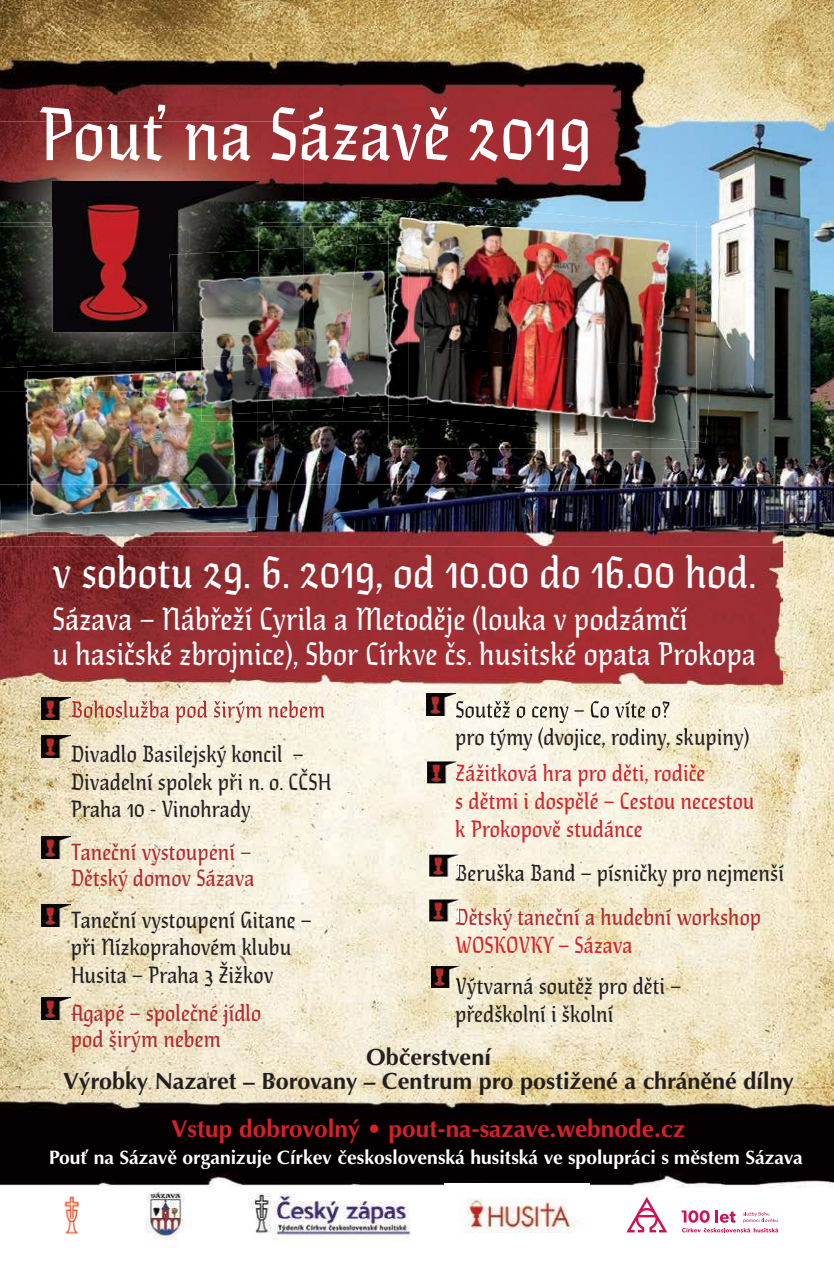
<style>
.page{position:relative;width:834px;height:1283px;background:#fff}
.page>*{position:absolute;margin:0;border:0;box-sizing:border-box;transform-origin:0 0}
.t1{font:78.2px "Eskapade Fraktur";color:#fff}
.t2{font:47.4px "Eskapade Fraktur";color:#fff}
.t3{font:33.6px/34.6px "Eskapade Fraktur";color:#fff}
.t4{font:24.4px/27.6px "Eskapade Fraktur";color:#231f20}
.t5{font:24.4px/25.6px "Eskapade Fraktur";color:#af2a30}
.t6{font:24.4px/27.6px "Eskapade Fraktur";color:#d2232a}
.t7{font:700 24.4px "Optima CE";color:#d32229}
.t8{font:700 23.4px/24.4px "Optima CE";color:#231f20;text-align:center}
.t9{font:700 19.4px "Optima CE";color:#fff}
</style>
<div class="page">
<img style="left:0;top:0;width:834px;height:1217px">
<img style="left:650px;top:53px;width:184px;height:493px">
<img style="left:303px;top:226px;width:54px;height:19px">
<img style="left:278px;top:422px;width:372px;height:62px">
<img style="left:0;top:32px;width:648px;height:190px">
<img style="left:303px;top:222px;width:54px;height:4px">
<img style="left:648px;top:45px;width:14px;height:176px">
<img style="left:0;top:1087px;width:834px;height:75px">
<img style="left:41px;top:735px;width:30px;height:22px">
<img style="left:41px;top:837px;width:29px;height:22px">
<img style="left:41px;top:904px;width:29px;height:22px">
<img style="left:41px;top:997px;width:29px;height:22px">
<img style="left:427px;top:761px;width:29px;height:22px">
<svg style="left:456px;top:764px;width:1px;height:19px"></svg>
<img style="left:429px;top:854px;width:29px;height:22px">
<svg style="left:456px;top:863px;width:2px;height:13px"></svg>
<img style="left:429px;top:899px;width:29px;height:22px">
<svg style="left:456px;top:908px;width:2px;height:13px"></svg>
<img style="left:431px;top:966px;width:29px;height:22px">
<svg style="left:455px;top:977px;width:5px;height:11px"></svg>
<img style="left:0;top:484px;width:783px;height:248px">
<img style="left:240px;top:700px;width:85px;height:23px">
<img style="left:71px;top:700px;width:169px;height:23px">
<img style="left:658px;top:701px;width:11px;height:22px">
<img style="left:456px;top:701px;width:202px;height:22px">
<img style="left:638px;top:727px;width:110px;height:5px">
<img style="left:456px;top:727px;width:182px;height:5px">
<img style="left:41px;top:697px;width:30px;height:22px">
<img style="left:426px;top:694px;width:30px;height:21px">
<img style="left:0;top:122px;width:303px;height:237px">
<img style="left:53px;top:226px;width:137px;height:106px">
<img style="left:190px;top:226px;width:68px;height:24px">
<img style="left:53px;top:181px;width:205px;height:45px">
<img style="left:27px;top:529px;width:231px;height:7px">
<img style="left:258px;top:422px;width:20px;height:95px">
<img style="left:0;top:392px;width:27px;height:139px">
<img style="left:0;top:359px;width:175px;height:33px">
<img style="left:27px;top:392px;width:112px;height:92px">
<img style="left:139px;top:392px;width:119px;height:92px">
<img style="left:27px;top:484px;width:231px;height:45px">
<img style="left:27px;top:371px;width:148px;height:21px">
<img style="left:444px;top:1183px;width:145px;height:50px">
<img style="left:226px;top:1186px;width:188px;height:58px">
<img style="left:131px;top:1187px;width:72px;height:60px">
<img style="left:51px;top:1186px;width:57px;height:48px">
<img style="left:273px;top:412px;width:115px;height:10px">
<img style="left:201px;top:413px;width:72px;height:9px">
<img style="left:303px;top:245px;width:51px;height:28px">
<img style="left:258px;top:248px;width:45px;height:25px">
<img style="left:174px;top:332px;width:27px;height:27px">
<img style="left:170px;top:250px;width:88px;height:82px">
<img style="left:175px;top:357px;width:26px;height:60px">
<img style="left:303px;top:273px;width:39px;height:66px">
<img style="left:273px;top:339px;width:69px;height:73px">
<img style="left:258px;top:273px;width:45px;height:58px">
<img style="left:201px;top:331px;width:102px;height:61px">
<img style="left:201px;top:273px;width:57px;height:59px">
<img style="left:258px;top:392px;width:15px;height:21px">
<img style="left:201px;top:354px;width:71px;height:38px">
<img style="left:201px;top:371px;width:57px;height:45px">
<img style="left:662px;top:221px;width:34px;height:1px">
<img style="left:388px;top:422px;width:308px;height:27px">
<img style="left:388px;top:416px;width:21px;height:6px">
<img style="left:357px;top:222px;width:31px;height:21px">
<img style="left:359px;top:197px;width:276px;height:25px">
<img style="left:342px;top:406px;width:67px;height:10px">
<img style="left:354px;top:243px;width:34px;height:30px">
<img style="left:342px;top:273px;width:46px;height:135px">
<img style="left:696px;top:226px;width:28px;height:216px">
<img style="left:388px;top:226px;width:120px;height:120px">
<img style="left:508px;top:226px;width:123px;height:120px">
<img style="left:631px;top:222px;width:65px;height:219px">
<img style="left:409px;top:346px;width:229px;height:90px">
<img style="left:388px;top:221px;width:260px;height:5px">
<svg style="left:635px;top:221px;width:27px;height:2px"></svg>
<img style="left:388px;top:242px;width:39px;height:163px">
<img style="left:388px;top:273px;width:21px;height:133px">
<svg style="left:626px;top:1197px;width:41px;height:35px"></svg>
<svg style="left:743px;top:1212px;width:34px;height:10px"></svg>
<svg style="left:681px;top:1210px;width:28px;height:12px"></svg>
<svg style="left:715px;top:1210px;width:20px;height:12px"></svg>
<svg style="left:682px;top:1228px;width:96px;height:4px"></svg>
<h1 class="t1" style="left:38px;top:92px;width:555px">Pouť na Sázavě 2019</h1>
<h2 class="t2" style="left:53px;top:546px;width:705px">v sobotu 29. 6. 2019, od 10.00 do 16.00 hod.</h2>
<h3 class="t3" style="left:53px;top:602px;width:705px">Sázava – Nábřeží Cyrila a Metoděje (louka v podzámčí<br>u hasičské zbrojnice), Sbor Církve čs. husitské opata Prokopa</h3>
<p class="t4" style="left:455px;top:723px;width:295px">pro týmy (dvojice, rodiny, skupiny)</p>
<p class="t6" style="left:455px;top:760px;width:300px">Zážitková hra pro děti, rodiče<br>s dětmi i dospělé – Cestou necestou k Prokopově studánce</p>
<p class="t4" style="left:455px;top:859px;width:330px">Beruška Band – písničky pro nejmenší</p>
<p class="t5" style="left:455px;top:905px;width:307px">Dětský taneční a hudební workshop</p>
<p class="t6" style="left:455px;top:931px;width:179px">WOSKOVKY – Sázava</p>
<p class="t4" style="left:455px;top:973px;width:227px">Výtvarná soutěž pro děti – předškolní i školní</p>
<p class="t8" style="left:63px;top:1046px;width:732px">Občerstvení<br>Výrobky Nazaret – Borovany – Centrum pro postižené a chráněné dílny</p>
<p class="t4" style="left:71px;top:740px;width:262px">Divadlo Basilejský koncil –<br>Divadelní spolek při n. o. CČSH<br>Praha 10 - Vinohrady</p>
<p class="t5" style="left:71px;top:839px;width:185px">Taneční vystoupení –<br>Dětský domov Sázava</p>
<p class="t4" style="left:71px;top:906px;width:242px">Taneční vystoupení Gitane – při Nízkoprahovém klubu<br>Husita – Praha 3 Žižkov</p>
<p class="t5" style="left:71px;top:1000px;width:192px">Agapé – společné jídlo pod širým nebem</p>
<p class="t7" style="left:171px;top:1119px;width:515px">Vstup dobrovolný • pout-na-sazave.webnode.cz</p>
<p class="t9" style="left:49px;top:1149px;width:755px">Pouť na Sázavě organizuje Církev československá husitská ve spolupráci s městem Sázava</p>
</div>
